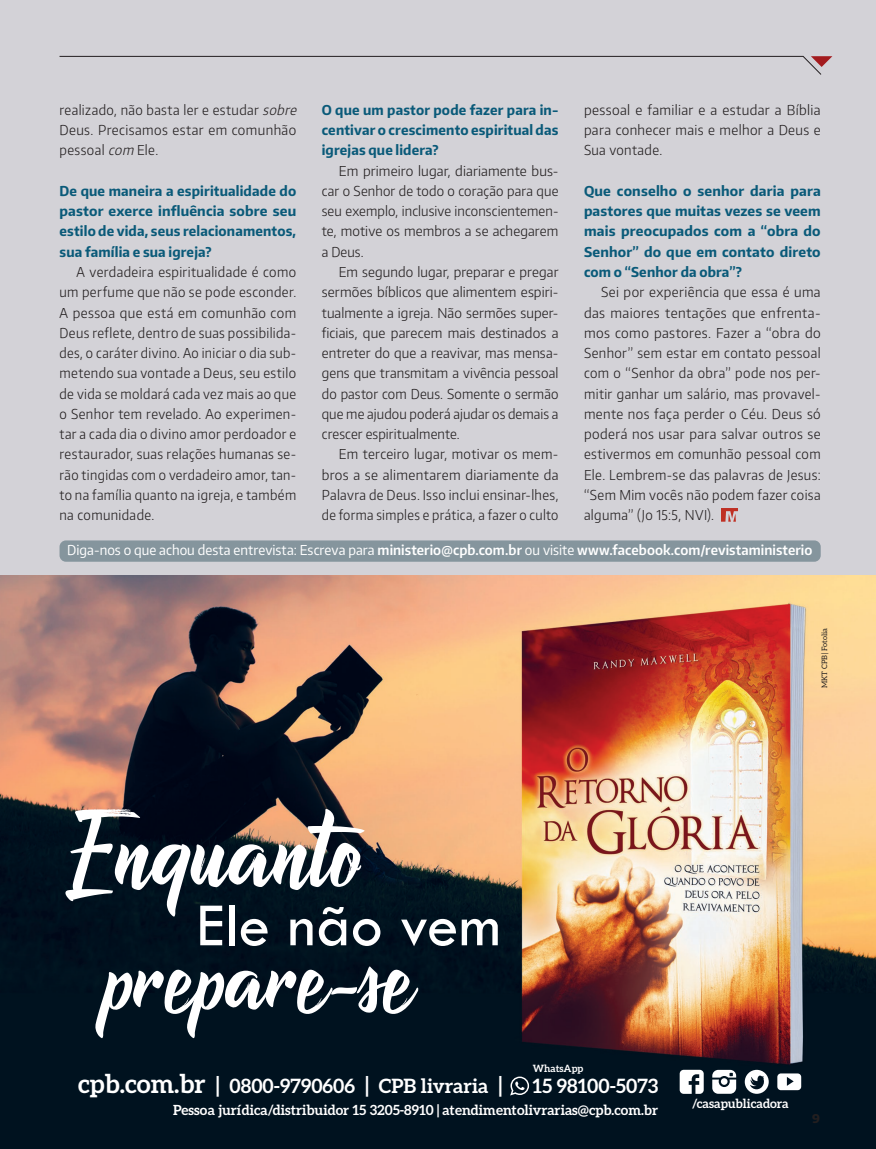
<style>
.page{position:relative;width:876px;height:1149px;background:#fff}
.page>*{position:absolute;margin:0;border:0;box-sizing:border-box;transform-origin:0 0}
.t1{font:96.15px "Atlantis the lost City";color:#fff}
.t2{font:87.75px "Atlantis the lost City";color:#fff}
.t3{font:63.6px "Tw Cen";color:#fff}
.t4{font:700 19.8px "Aleo";color:#fff}
.t5{font:700 13.95px "Aleo";color:#fff}
.Texto{font:300 13.5px/20.2px "Encode Sans Narrow";letter-spacing:.025em;color:#231f20;text-align:justify}
.Pergunta{font:700 13.5px/20.2px "Encode Sans Narrow";letter-spacing:.01em;color:#0a5a79;text-align:justify}
.Texto-2{font:600 13.5px "Encode Sans Narrow";letter-spacing:.005em;color:#fff}
.t6{font:700 12.6px "Aleo";color:#fff}
.t7{font:800 12px "Encode Sans Narrow";color:#231f20}
.t8{font:700 10.05px "Aleo";color:#fff}
.t9{font:7.5px "Aleo";color:#231f20}
.s1{font-weight:400}
.s2{font-style:italic}
.s3{font-size:25.8px}
.s4{font-size:22.05px}
</style>
<div class="page">
<img style="left:0;top:574px;width:876px;height:574px">
<svg style="left:712px;top:1069px;width:24px;height:24px"></svg>
<svg style="left:680px;top:1069px;width:24px;height:24px"></svg>
<svg style="left:745px;top:1069px;width:24px;height:24px"></svg>
<svg style="left:777px;top:1073px;width:24px;height:16px"></svg>
<svg style="left:510px;top:1076px;width:19px;height:19px"></svg>
<div style="left:0;top:0;width:876px;height:574px;background:#d3d2d7"></div>
<svg style="left:721px;top:508px;width:17px;height:13px"></svg>
<svg style="left:59px;top:56px;width:773px;height:19px"></svg>
<div style="left:60px;top:540px;width:761px;height:21px;background:#85959d;border-radius:6px"></div>
<p class="Pergunta" style="left:322px;top:99px;width:238px">O que um pastor pode fazer para in&shy;centivar o crescimento espiritual das igrejas que lidera?</p>
<p class="Texto" style="left:322px;top:160px;width:238px;text-indent:17px">Em primeiro lugar, diariamente bus&shy;car o Senhor de todo o coração para que seu exemplo, inclusive inconscientemen&shy;te, motive os membros a se achegarem a Deus.</p>
<p class="Texto" style="left:322px;top:261px;width:238px;text-indent:17px">Em segundo lugar, preparar e pregar sermões bíblicos que alimentem espiri&shy;tualmente a igreja. Não sermões super&shy;ficiais, que parecem mais destinados a entreter do que a reavivar, mas mensa&shy;gens que transmitam a vivência pessoal do pastor com Deus. Somente o sermão que me ajudou poderá ajudar os demais a crescer espiritualmente.</p>
<p class="Texto" style="left:322px;top:443px;width:238px;text-indent:17px">Em terceiro lugar, motivar os mem&shy;bros a se alimentarem diariamente da Palavra de Deus. Isso inclui ensinar-lhes, de forma simples e prática, a fazer o culto</p>
<p class="Texto" style="left:584px;top:99px;width:238px">pessoal e familiar e a estudar a Bíblia para conhecer mais e melhor a Deus e Sua vontade.</p>
<p class="Pergunta" style="left:584px;top:180px;width:238px">Que conselho o senhor daria para pastores que muitas vezes se veem mais preocupados com a “obra do Senhor” do que em contato direto com o “Senhor da obra”?</p>
<p class="Texto" style="left:584px;top:281px;width:238px;text-indent:17px">Sei por experiência que essa é uma das maiores tentações que enfrenta&shy;mos como pastores. Fazer a “obra do Senhor” sem estar em contato pessoal com o “Senhor da obra” pode nos per&shy;mitir ganhar um salário, mas provavel&shy;mente nos faça perder o Céu. Deus só poderá nos usar para salvar outros se estivermos em comunhão pessoal com Ele. Lembrem-se das palavras de Jesus: “Sem Mim vocês não podem fazer coisa alguma” (Jo 15:5, NVI).</p>
<p class="Texto-2" style="left:67px;top:541px;width:747px"><span class="s1">Diga-nos o que achou desta entrevista: Escreva para</span> ministerio@cpb.com.br <span class="s1">ou visite</span> www.facebook.com/revistaministerio</p>
<p class="Texto" style="left:60px;top:99px;width:242px;text-align:left">realizado, não basta ler e estudar <span class="s2">sobre<br></span>Deus. Precisamos estar em comunhão pessoal <span class="s2">com</span> Ele.</p>
<p class="Pergunta" style="left:60px;top:180px;width:238px">De que maneira a espiritualidade do pastor exerce influência sobre seu estilo de vida, seus relacionamentos, sua família e sua igreja?</p>
<p class="Texto" style="left:60px;top:261px;width:238px;text-indent:17px">A verdadeira espiritualidade é como um perfume que não se pode esconder.<br>A pessoa que está em comunhão com Deus reflete, dentro de suas possibilida&shy;des, o caráter divino. Ao iniciar o dia sub&shy;metendo sua vontade a Deus, seu estilo de vida se moldará cada vez mais ao que o Senhor tem revelado. Ao experimen&shy;tar a cada dia o divino amor perdoador e restaurador, suas relações humanas se&shy;rão tingidas com o verdadeiro amor, tan&shy;to na família quanto na igreja, e também na comunidade.</p>
<p class="t9" style="left:820px;top:687px;width:62px;rotate:-90deg">MKT CPB | Fotolia</p>
<p class="t1" style="left:68px;top:785px;width:294px">Enquanto</p>
<p class="t3" style="left:197px;top:886px;width:306px">Ele não vem</p>
<p class="t2" style="left:106px;top:917px;width:311px">prepare-se</p>
<p class="t8" style="left:533px;top:1062px;width:52px">WhatsApp</p>
<p class="t5" style="left:173px;top:1101px;width:487px">Pessoa jurídica/distribuidor 15 3205-8910 | atendimentolivrarias@cpb.com.br</p>
<p class="t4" style="left:78px;top:1073px;width:425px"><span class="s3">cpb.com.br</span> <span class="s4">|</span> 0800-9790606 <span class="s4">|</span> CPB livraria <span class="s4">|</span></p>
<p class="t4" style="left:532px;top:1073px;width:127px">15 98100-5073</p>
<p class="t6" style="left:692px;top:1096px;width:98px">/casapublicadora</p>
<p class="t7" style="left:812px;top:1110px;width:9px">9</p>
</div>
